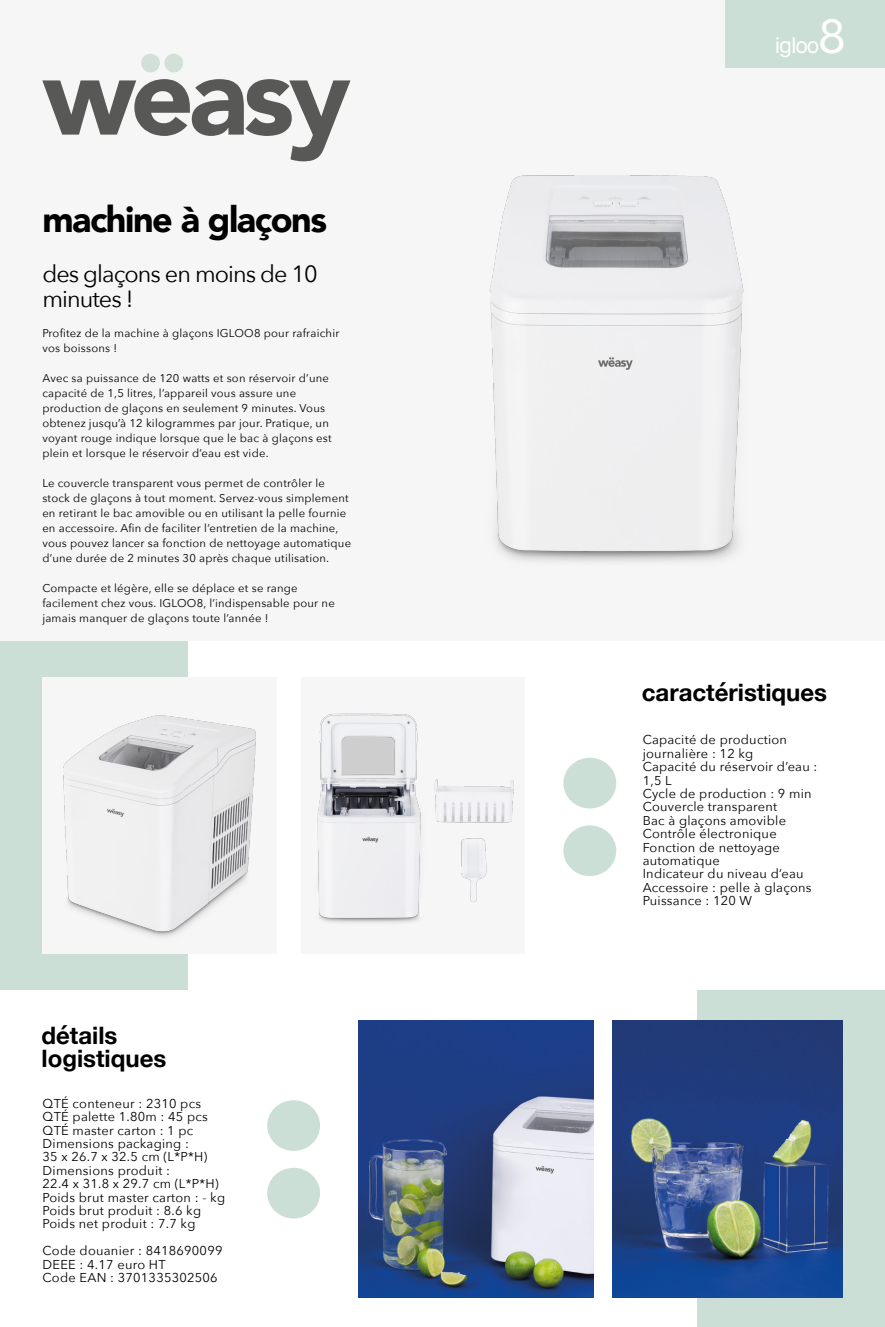
<style>
.page{position:relative;width:885px;height:1327px;background:#fff}
.page>*{position:absolute;margin:0;border:0;box-sizing:border-box;transform-origin:0 0}
.t1{font:900 36px "Avenir";letter-spacing:-.04em;color:#000}
.t2{font:700 24px/22.6px "Helvetica Neue";color:#000}
.t3{font:23.4px/25px "Avenir Next";letter-spacing:-.04em;color:#000}
.t4{font:22.8px "Radnika Next";letter-spacing:-.05em;color:#fff}
.t5{font:12.9px/13.4px "Avenir Next";letter-spacing:.02em;color:#000}
.t6{font:11.25px/15px "Avenir Next";letter-spacing:.02em;color:#000}
.s1{font-size:48.75px}
</style>
<div class="page">
<div style="left:697px;top:990px;width:187px;height:337px;background:#ccdfd7"></div>
<div style="left:302px;top:677px;width:222px;height:277px;background:#f6f6f6"></div>
<div style="left:0;top:640px;width:188px;height:350px;background:#ccdfd7"></div>
<div style="left:42px;top:677px;width:235px;height:277px;background:#f6f6f6"></div>
<div style="left:0;top:0;width:884px;height:640px;background:#f6f6f6"></div>
<div style="left:725px;top:0;width:159px;height:67px;background:#ccdfd7"></div>
<svg style="left:141px;top:54px;width:42px;height:18px"></svg>
<svg style="left:42px;top:79px;width:159px;height:57px"></svg>
<div style="left:563px;top:825px;width:53px;height:51px;background:#ccdfd7;border-radius:50%"></div>
<div style="left:563px;top:758px;width:53px;height:50px;background:#ccdfd7;border-radius:50%"></div>
<div style="left:267px;top:1100px;width:53px;height:51px;background:#ccdfd7;border-radius:50%"></div>
<div style="left:267px;top:1167px;width:53px;height:51px;background:#ccdfd7;border-radius:50%"></div>
<img style="left:358px;top:1020px;width:235px;height:277px">
<img style="left:612px;top:1020px;width:230px;height:277px">
<img style="left:328px;top:713px;width:186px;height:210px">
<img style="left:63px;top:715px;width:265px;height:222px">
<img style="left:201px;top:67px;width:629px;height:495px">
<h1 class="t1" style="left:42px;top:188px;width:286px">machine à glaçons</h1>
<h3 class="t3" style="left:42px;top:260px;width:277px">des glaçons en moins de 10 minutes !</h3>
<p class="t6" style="left:42px;top:325px;width:298px">Profitez de la machine à glaçons IGLOO8 pour rafraichir vos boissons !</p>
<p class="t6" style="left:42px;top:370px;width:291px">Avec sa puissance de 120 watts et son réservoir d’une capacité de 1,5 litres, l’appareil vous assure une production de glaçons en seulement 9 minutes. Vous obtenez jusqu’à 12 kilogrammes par jour. Pratique, un voyant rouge indique lorsque que le bac à glaçons est plein et lorsque le réservoir d’eau est vide.</p>
<p class="t6" style="left:42px;top:475px;width:310px">Le couvercle transparent vous permet de contrôler le stock de glaçons à tout moment. Servez-vous simplement en retirant le bac amovible ou en utilisant la pelle fournie en accessoire. Afin de faciliter l’entretien de la machine, vous pouvez lancer sa fonction de nettoyage automatique d’une durée de 2 minutes 30 après chaque utilisation.</p>
<p class="t6" style="left:42px;top:580px;width:294px">Compacte et légère, elle se déplace et se range facilement chez vous. IGLOO8, l’indispensable pour ne jamais manquer de glaçons toute l’année !</p>
<h2 class="t2" style="left:42px;top:1025px;width:126px">détails logistiques</h2>
<p class="t5" style="left:43px;top:1096px;width:184px">QTÉ conteneur : 2310 pcs<br>QTÉ palette 1.80m : 45 pcs<br>QTÉ master carton : 1 pc<br>Dimensions packaging :<br>35 x 26.7 x 32.5 cm (L*P*H)<br>Dimensions produit :<br>22.4 x 31.8 x 29.7 cm (L*P*H)<br>Poids brut master carton : - kg<br>Poids brut produit : 8.6 kg<br>Poids net produit : 7.7 kg</p>
<p class="t5" style="left:43px;top:1243px;width:181px">Code douanier : 8418690099<br>DEEE : 4.17 euro HT<br>Code EAN : 3701335302506</p>
<h3 class="t4" style="left:774px;top:32px;width:73px">igloo<span class="s1">8</span></h3>
<h2 class="t2" style="left:641px;top:682px;width:187px">caractéristiques</h2>
<p class="t5" style="left:642px;top:732px;width:176px">Capacité de production journalière : 12 kg<br>Capacité du réservoir d’eau :<br>1,5 L<br>Cycle de production : 9 min<br>Couvercle transparent<br>Bac à glaçons amovible<br>Contrôle électronique<br>Fonction de nettoyage automatique<br>Indicateur du niveau d’eau<br>Accessoire : pelle à glaçons<br>Puissance : 120 W</p>
</div>
